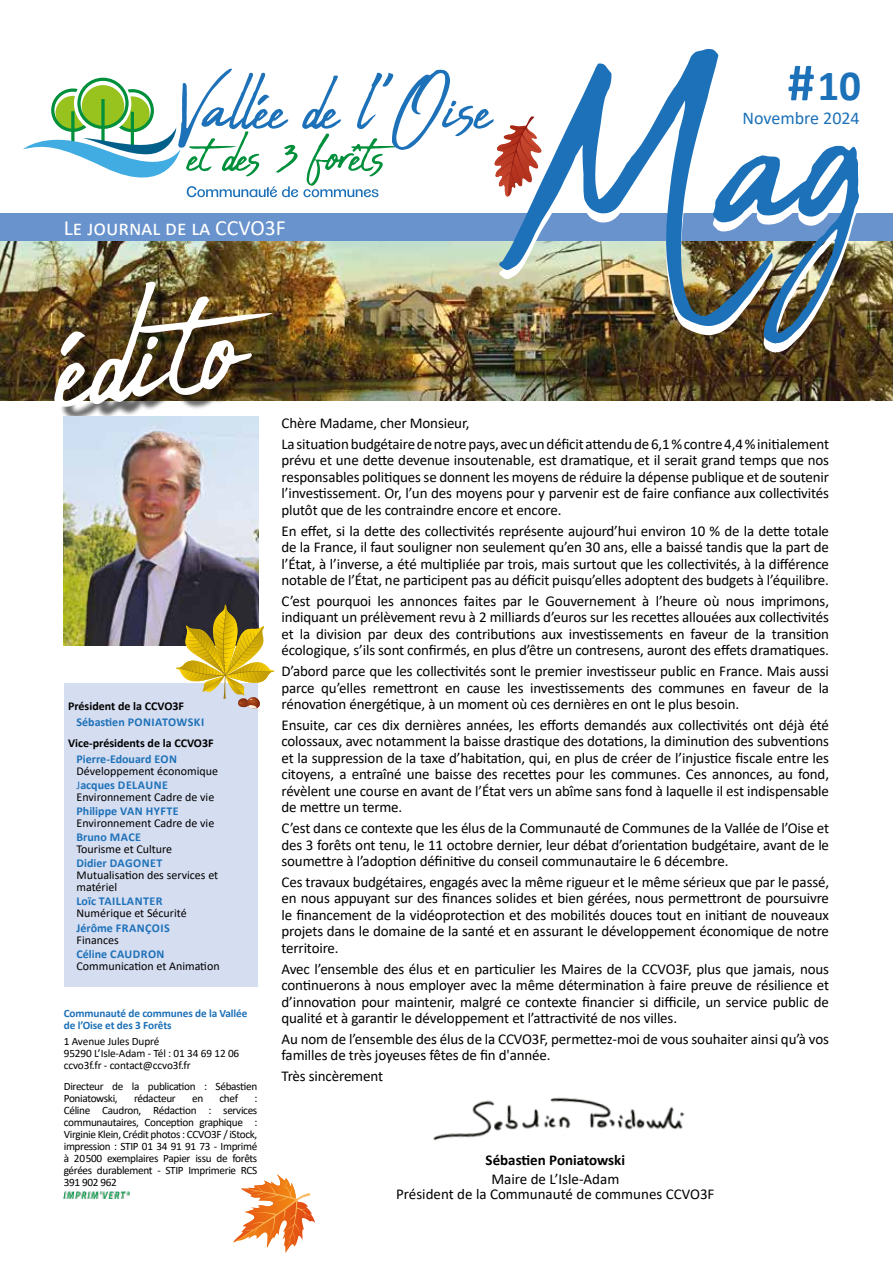
<style>
.page{position:relative;width:893px;height:1263px;background:#fff}
.page>*{position:absolute;margin:0;border:0;box-sizing:border-box;transform-origin:0 0}
.t1{font:220.35px "Abuget";color:#fff}
.t2{font:700 43.2px "Calibri";color:#1d71b8}
.t3{font:21.75px "Calibri";color:#fff}
.t4{font:18px "Calibri";color:#1d71b8}
.t5{font:15px/16.5px "Calibri";letter-spacing:-.01em;color:#000;text-align:justify}
.t6{font:700 15px "Calibri";color:#000}
.t7{font:12px/14.1px "Calibri";color:#000}
.t8{font:700 12px "Calibri";color:#1d71b8}
.t9{font:700 12px "Calibri";color:#000}
.t10{font:700 12px "Calibri";letter-spacing:.02em;color:#1d71b8}
.t11{font:700 12px "Calibri";letter-spacing:.04em;color:#1d71b8}
.t12{font:700 12px "Calibri";letter-spacing:.035em;color:#1d71b8}
.t13{font:11.25px/12px "Calibri";letter-spacing:-.03em;color:#000}
.t14{font:11.25px/12px "Calibri";letter-spacing:-.01em;color:#000}
.t15{font:700 11.25px/12px "Calibri";letter-spacing:-.01em;color:#1d71b8}
.s1{font-size:54px}
.s2{color:#1d71b8}
.s3{font-weight:700;color:#1d71b8}
</style>
<div class="page">
<img style="left:0;top:241px;width:893px;height:159px">
<img style="left:64px;top:1191px;width:65px;height:8px">
<div style="left:64px;top:683px;width:193px;height:304px;background:#d5ddf1"></div>
<div style="left:0;top:213px;width:893px;height:28px;background:#6993cd"></div>
<div style="left:60px;top:288px;width:227px;height:134px;background:#000;opacity:.59"></div>
<img style="left:433px;top:1097px;width:252px;height:44px">
<img style="left:64px;top:417px;width:194px;height:228px">
<svg style="left:175px;top:605px;width:100px;height:104px"></svg>
<svg style="left:23px;top:69px;width:456px;height:129px"></svg>
<svg style="left:233px;top:1174px;width:82px;height:79px"></svg>
<img style="left:479px;top:109px;width:397px;height:248px">
<h3 class="t3" style="left:64px;top:212px;width:224px">Le journal de la CCVO3F</h3>
<h1 class="t1" style="left:43px;top:238px;width:188px;rotate:-6deg">édito</h1>
<h2 class="t2" style="left:788px;top:55px;width:75px"><span class="s1">#</span>10</h2>
<p class="t4" style="left:742px;top:106px;width:119px">Novembre 2024</p>
<p class="t9" style="left:68px;top:697px;width:118px">Président de la CCVO3F</p>
<p class="t10" style="left:77px;top:713px;width:129px">Sébastien PONIATOWSKI</p>
<p class="t9" style="left:68px;top:734px;width:147px">Vice-présidents de la CCVO3F</p>
<p class="t8" style="left:77px;top:750px;width:102px">Pierre-Edouard EON</p>
<p class="t7" style="left:77px;top:763px;width:143px">Développement économique<br><span class="s2">J</span><span class="s3">acques DELAUNE</span></p>
<p class="t7" style="left:77px;top:789px;width:139px">Environnement Cadre de vie</p>
<p class="t8" style="left:77px;top:802px;width:104px">Philippe VAN HYFTE</p>
<p class="t7" style="left:77px;top:816px;width:139px">Environnement Cadre de vie</p>
<p class="t8" style="left:77px;top:829px;width:66px">Bruno MACE</p>
<p class="t7" style="left:77px;top:842px;width:97px">Tourisme et Culture</p>
<p class="t8" style="left:77px;top:855px;width:87px">Didier DAGONET</p>
<p class="t7" style="left:77px;top:869px;width:143px;line-height:12px">Mutualisation des services et matériel</p>
<p class="t11" style="left:77px;top:893px;width:88px">Loïc TAILLANTER</p>
<p class="t7" style="left:77px;top:906px;width:112px">Numérique et Sécurité</p>
<p class="t12" style="left:77px;top:919px;width:95px">Jérôme FRANÇOIS</p>
<p class="t7" style="left:77px;top:932px;width:44px">Finances</p>
<p class="t10" style="left:77px;top:945px;width:89px">Céline CAUDRON</p>
<p class="t7" style="left:77px;top:958px;width:145px">Communication et Animation</p>
<p class="t15" style="left:64px;top:1007px;width:185px">Communauté de communes de la Vallée de l’Oise et des 3 Forêts</p>
<p class="t14" style="left:64px;top:1035px;width:177px">1 Avenue Jules Dupré<br>95290 L’Isle-Adam - Tél : 01 34 69 12 06 ccvo3f.fr - contact@ccvo3f.fr</p>
<p class="t13" style="left:64px;top:1080px;width:195px">Directeur de la publication : Sébastien<br>Poniatowski,</p>
<p class="t13" style="left:134px;top:1092px;width:43px">rédacteur</p>
<p class="t13" style="left:192px;top:1092px;width:13px">en</p>
<p class="t13" style="left:220px;top:1092px;width:20px">chef</p>
<p class="t13" style="left:64px;top:1092px;width:195px;text-align:justify;text-indent:191px">:<br>Céline Caudron, Rédaction : services communautaires, Conception graphique :<br>Virginie Klein, Crédit photos : CCVO3F / iStock, impression : STIP 01 34 91 91 73 - Imprimé à 20 500 exemplaires Papier issu de forêts gérées durablement - STIP Imprimerie RCS 391 902 962</p>
<p class="t5" style="left:281px;top:412px;width:549px;line-height:20.7px">Chère Madame, cher Monsieur,<br>La situation budgétaire de notre pays, avec un déficit attendu de 6,1 % contre 4,4 % initialement</p>
<p class="t5" style="left:281px;top:452px;width:549px">prévu et une dette devenue insoutenable, est dramatique, et il serait grand temps que nos responsables politiques se donnent les moyens de réduire la dépense publique et de soutenir l’investissement. Or, l’un des moyens pour y parvenir est de faire confiance aux collectivités plutôt que de les contraindre encore et encore.</p>
<p class="t5" style="left:281px;top:522px;width:549px">En effet, si la dette des collectivités représente aujourd’hui environ 10 % de la dette totale de la France, il faut souligner non seulement qu’en 30 ans, elle a baissé tandis que la part de l’État, à l’inverse, a été multipliée par trois, mais surtout que les collectivités, à la différence notable de l’État, ne participent pas au déficit puisqu’elles adoptent des budgets à l’équilibre.</p>
<p class="t5" style="left:281px;top:592px;width:549px">C’est pourquoi les annonces faites par le Gouvernement à l’heure où nous imprimons, indiquant un prélèvement revu à 2 milliards d’euros sur les recettes allouées aux collectivités et la division par deux des contributions aux investissements en faveur de la transition écologique, s’ils sont confirmés, en plus d’être un contresens, auront des effets dramatiques.</p>
<p class="t5" style="left:281px;top:662px;width:549px">D’abord parce que les collectivités sont le premier investisseur public en France. Mais aussi parce qu’elles remettront en cause les investissements des communes en faveur de la rénovation énergétique, à un moment où ces dernières en ont le plus besoin.</p>
<p class="t5" style="left:281px;top:716px;width:549px">Ensuite, car ces dix dernières années, les efforts demandés aux collectivités ont déjà été colossaux, avec notamment la baisse drastique des dotations, la diminution des subventions et la suppression de la taxe d’habitation, qui, en plus de créer de l’injustice fiscale entre les citoyens, a entraîné une baisse des recettes pour les communes. Ces annonces, au fond, révèlent une course en avant de l’État vers un abîme sans fond à laquelle il est indispensable de mettre un terme.</p>
<p class="t5" style="left:281px;top:819px;width:549px">C’est dans ce contexte que les élus de la Communauté de Communes de la Vallée de l’Oise et des 3 forêts ont tenu, le 11 octobre dernier, leur débat d’orientation budgétaire, avant de le soumettre à l’adoption définitive du conseil communautaire le 6 décembre.</p>
<p class="t5" style="left:281px;top:873px;width:549px">Ces travaux budgétaires, engagés avec la même rigueur et le même sérieux que par le passé, en nous appuyant sur des finances solides et bien gérées, nous permettront de poursuivre le financement de la vidéoprotection et des mobilités douces tout en initiant de nouveaux projets dans le domaine de la santé et en assurant le développement économique de notre territoire.</p>
<p class="t5" style="left:281px;top:960px;width:549px">Avec l’ensemble des élus et en particulier les Maires de la CCVO3F, plus que jamais, nous continuerons à nous employer avec la même détermination à faire preuve de résilience et d’innovation pour maintenir, malgré ce contexte financier si difficile, un service public de qualité et à garantir le développement et l’attractivité de nos villes.</p>
<p class="t5" style="left:281px;top:1030px;width:549px">Au nom de l’ensemble des élus de la CCVO3F, permettez-moi de vous souhaiter ainsi qu’à vos familles de très joyeuses fêtes de fin d'année.</p>
<p class="t5" style="left:281px;top:1067px;width:103px">Très sincèrement</p>
<p class="t6" style="left:486px;top:1149px;width:141px">Sébastien Poniatowski</p>
<p class="t5" style="left:396px;top:1171px;width:320px;line-height:15px;text-align:center">Maire de L’Isle-Adam<br>Président de la Communauté de communes CCVO3F</p>
</div>
